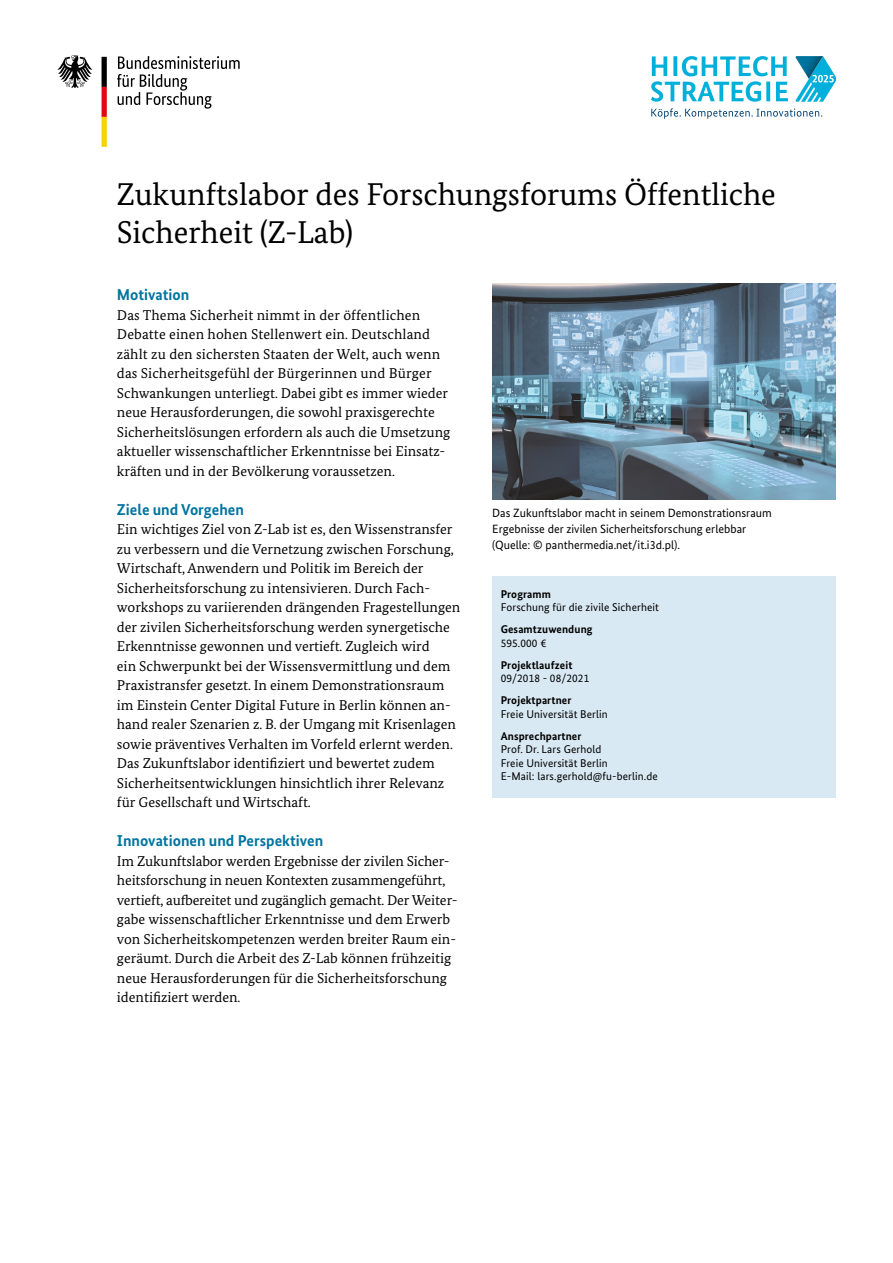
<style>
.page{position:relative;width:893px;height:1263px;background:#fff}
.page>*{position:absolute;margin:0;border:0;box-sizing:border-box;transform-origin:0 0}
.t1{font:31.5px/37.5px "Bundes Serif";color:#000}
.t2{font:700 15.75px "Bundes Sans";color:#0075a0}
.t3{font:14.25px/19.5px "Bundes Serif";color:#000}
.t4{font:12px/15.8px "Bundes Sans";color:#000}
.t5{font:11.25px/13.5px "Bundes Sans";letter-spacing:.01em;color:#000}
.t6{font:700 11.25px/13.5px "Bundes Sans";letter-spacing:.01em;color:#000}
.s1{font-weight:700}
.s2{font-weight:400}
</style>
<div class="page">
<svg style="left:117px;top:56px;width:123px;height:53px"></svg>
<svg style="left:57px;top:55px;width:35px;height:33px"></svg>
<svg style="left:102px;top:57px;width:5px;height:90px"></svg>
<svg style="left:651px;top:56px;width:137px;height:46px"></svg>
<svg style="left:673px;top:56px;width:4px;height:20px"></svg>
<svg style="left:766px;top:82px;width:4px;height:19px"></svg>
<svg style="left:651px;top:108px;width:171px;height:11px"></svg>
<img style="left:492px;top:284px;width:344px;height:216px">
<div style="left:492px;top:576px;width:344px;height:221px;background:#d9e9f3"></div>
<svg style="left:795px;top:56px;width:41px;height:46px"></svg>
<h1 class="t1" style="left:117px;top:175px;width:660px">Zukunftslabor des Forschungsforums Öffentliche<br>Sicherheit (Z-Lab)</h1>
<h2 class="t2" style="left:117px;top:285px;width:74px">Motivation</h2>
<p class="t3" style="left:117px;top:305px;width:335px">Das Thema Sicherheit nimmt in der öffentlichen Debatte einen hohen Stellenwert ein. Deutschland zählt zu den sichersten Staaten der Welt, auch wenn das Sicherheitsgefühl der Bürgerinnen und Bürger Schwankungen unterliegt. Dabei gibt es immer wieder neue Herausforderungen, die sowohl praxisgerechte Sicherheitslösungen erfordern als auch die Umsetzung aktueller wissenschaftlicher Erkenntnisse bei Einsatz&shy;kräften und in der Bevölkerung voraussetzen.</p>
<h2 class="t2" style="left:117px;top:500px;width:129px">Ziele und Vorgehen</h2>
<p class="t3" style="left:117px;top:519px;width:345px">Ein wichtiges Ziel von Z-Lab ist es, den Wissenstransfer zu verbessern und die Vernetzung zwischen Forschung, Wirtschaft, Anwendern und Politik im Bereich der Sicherheitsforschung zu intensivieren. Durch Fach&shy;workshops zu variierenden drängenden Fragestellungen der zivilen Sicherheitsforschung werden synergetische Erkenntnisse gewonnen und vertieft. Zugleich wird<br>ein Schwerpunkt bei der Wissensvermittlung und dem Praxistransfer gesetzt. In einem Demonstrationsraum im Einstein Center Digital Future in Berlin können an&shy;hand realer Szenarien z. B. der Umgang mit Krisenlagen sowie präventives Verhalten im Vorfeld erlernt werden.<br>Das Zukunftslabor identifiziert und bewertet zudem Sicherheitsentwicklungen hinsichtlich ihrer Relevanz für Gesellschaft und Wirtschaft.</p>
<h2 class="t2" style="left:117px;top:831px;width:208px">Innovationen und Perspektiven</h2>
<p class="t3" style="left:117px;top:851px;width:342px">Im Zukunftslabor werden Ergebnisse der zivilen Sicher&shy;heitsforschung in neuen Kontexten zusammengeführt, vertieft, aufbereitet und zugänglich gemacht. Der Wei ter&shy;gabe wissenschaftlicher Erkenntnisse und dem Erwerb von Sicherheitskompetenzen werden breiter Raum ein&shy;geräumt. Durch die Arbeit des Z-Lab können frühzeitig neue Herausforderungen für die Sicherheitsforschung identifiziert werden.</p>
<p class="t4" style="left:492px;top:505px;width:281px">Das Zukunftslabor macht in seinem Demonstrationsraum<br>Ergebnisse der zivilen Sicherheitsforschung erlebbar (Quelle: © panthermedia.net/it.i3d.pl).</p>
<p class="t5" style="left:501px;top:587px;width:160px"><span class="s1">Programm<br></span>Forschung für die zivile Sicherheit</p>
<p class="t6" style="left:501px;top:622px;width:93px">Gesamtzuwendung<br><span class="s2">595.000 €</span></p>
<p class="t6" style="left:501px;top:658px;width:90px">Projektlaufzeit<br><span class="s2">09/2018 - 08/2021</span></p>
<p class="t5" style="left:501px;top:693px;width:109px"><span class="s1">Projektpartner<br></span>Freie Universität Berlin</p>
<p class="t5" style="left:501px;top:729px;width:159px"><span class="s1">Ansprechpartner<br></span>Prof. Dr. Lars Gerhold<br>Freie Universität Berlin<br>E-Mail: lars.gerhold@fu-berlin.de</p>
</div>
